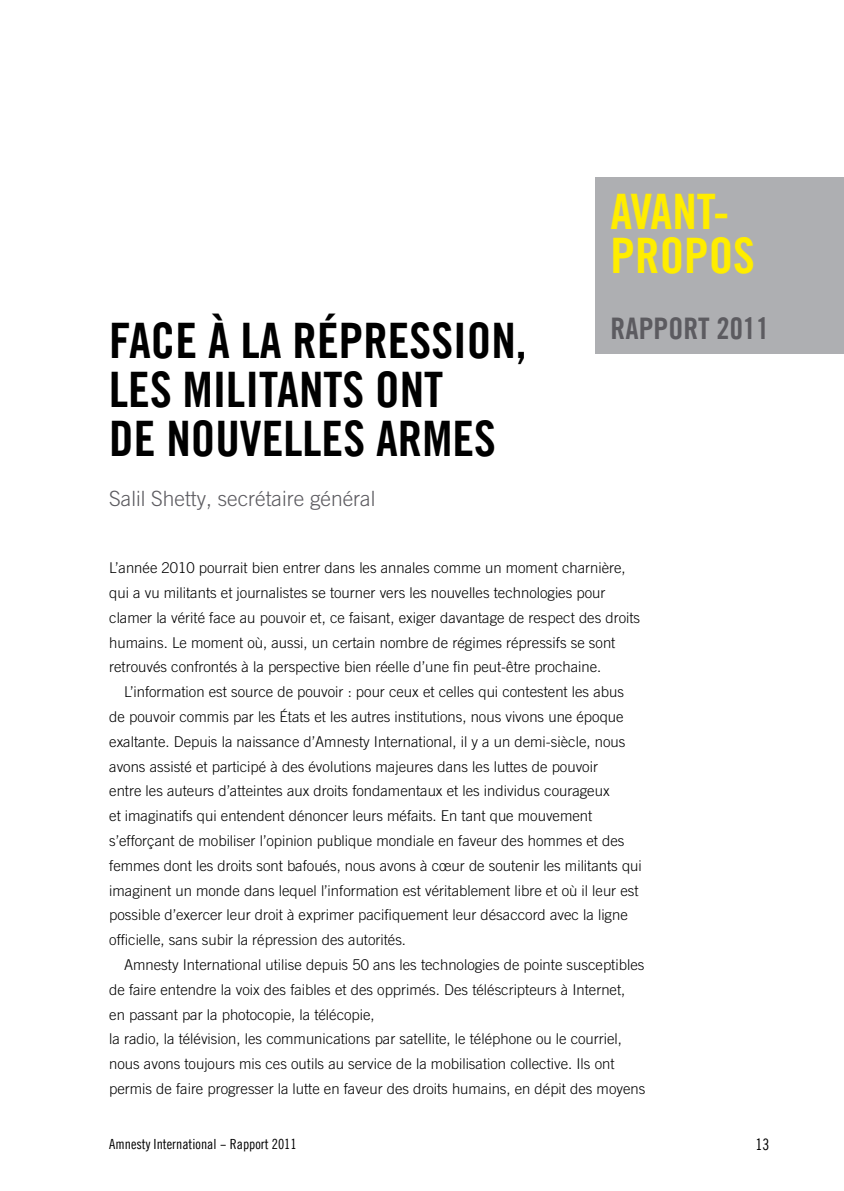
<style>
.page{position:relative;width:844px;height:1191px;background:#fff}
.page>*{position:absolute;margin:0;border:0;box-sizing:border-box;transform-origin:0 0}
.t1{font:49px/49px "Amnesty Trade Gothic Bd Cn 20";color:#000}
.t2{font:49px/43.8px "Amnesty Trade Gothic Bd Cn 20";color:#ffed00}
.t3{font:29.75px "Amnesty Trade Gothic Bd Cn 20";color:#5c5b60}
.t4{font:300 21px "Amnesty Trade Gothic";color:#5c5b60}
.t5{font:15.75px "Amnesty Trade Gothic Cn 18";color:#000}
.t6{font:300 14.88px "Amnesty Trade Gothic";color:#000}
.t7{font:14px "Amnesty Trade Gothic Cn 18";color:#000}
</style>
<div class="page">
<div style="left:595px;top:177px;width:248px;height:176px;background:#aeafb2"></div>
<p class="t1" style="left:109px;top:315px;width:419px">FACE À LA RÉPRESSION,<br>LES MILITANTS ONT<br>DE NOUVELLES ARMES</p>
<p class="t4" style="left:109px;top:486px;width:268px">Salil Shetty, secrétaire général</p>
<p class="t2" style="left:610px;top:189px;width:146px">AVANT-<br>PROPOS</p>
<p class="t3" style="left:610px;top:310px;width:160px">RAPPORT 2011</p>
<p class="t6" style="left:109px;top:559px;width:518px">L’année 2010 pourrait bien entrer dans les annales comme un moment charnière,</p>
<p class="t6" style="left:109px;top:584px;width:497px">qui a vu militants et journalistes se tourner vers les nouvelles technologies pour</p>
<p class="t6" style="left:109px;top:608px;width:532px">clamer la vérité face au pouvoir et, ce faisant, exiger davantage de respect des droits</p>
<p class="t6" style="left:109px;top:633px;width:507px">humains. Le moment où, aussi, un certain nombre de régimes répressifs se sont</p>
<p class="t6" style="left:109px;top:658px;width:493px">retrouvés confrontés à la perspective bien réelle d’une fin peut-être prochaine.</p>
<p class="t6" style="left:124px;top:683px;width:501px">L’information est source de pouvoir : pour ceux et celles qui contestent les abus</p>
<p class="t6" style="left:109px;top:708px;width:516px">de pouvoir commis par les États et les autres institutions, nous vivons une époque</p>
<p class="t6" style="left:109px;top:732px;width:517px">exaltante. Depuis la naissance d’Amnesty International, il y a un demi-siècle, nous</p>
<p class="t6" style="left:109px;top:757px;width:490px">avons assisté et participé à des évolutions majeures dans les luttes de pouvoir</p>
<p class="t6" style="left:109px;top:782px;width:502px">entre les auteurs d’atteintes aux droits fondamentaux et les individus courageux</p>
<p class="t6" style="left:109px;top:807px;width:484px">et imaginatifs qui entendent dénoncer leurs méfaits. En tant que mouvement</p>
<p class="t6" style="left:109px;top:832px;width:516px">s’efforçant de mobiliser l’opinion publique mondiale en faveur des hommes et des</p>
<p class="t6" style="left:109px;top:856px;width:534px">femmes dont les droits sont bafoués, nous avons à cœur de soutenir les militants qui</p>
<p class="t6" style="left:109px;top:881px;width:530px">imaginent un monde dans lequel l’information est véritablement libre et où il leur est</p>
<p class="t6" style="left:109px;top:906px;width:520px">possible d’exercer leur droit à exprimer pacifiquement leur désaccord avec la ligne</p>
<p class="t6" style="left:109px;top:931px;width:298px">officielle, sans subir la répression des autorités.</p>
<p class="t6" style="left:124px;top:956px;width:521px">Amnesty International utilise depuis 50 ans les technologies de pointe susceptibles</p>
<p class="t6" style="left:109px;top:980px;width:517px">de faire entendre la voix des faibles et des opprimés. Des téléscripteurs à Internet,</p>
<p class="t6" style="left:109px;top:1005px;width:267px">en passant par la photocopie, la télécopie,</p>
<p class="t6" style="left:109px;top:1030px;width:514px">la radio, la télévision, les communications par satellite, le téléphone ou le courriel,</p>
<p class="t6" style="left:109px;top:1055px;width:506px">nous avons toujours mis ces outils au service de la mobilisation collective. Ils ont</p>
<p class="t6" style="left:109px;top:1080px;width:537px">permis de faire progresser la lutte en faveur des droits humains, en dépit des moyens</p>
<p class="t7" style="left:109px;top:1135px;width:189px">Amnesty International - Rapport 2011</p>
<p class="t5" style="left:755px;top:1135px;width:15px">13</p>
</div>
